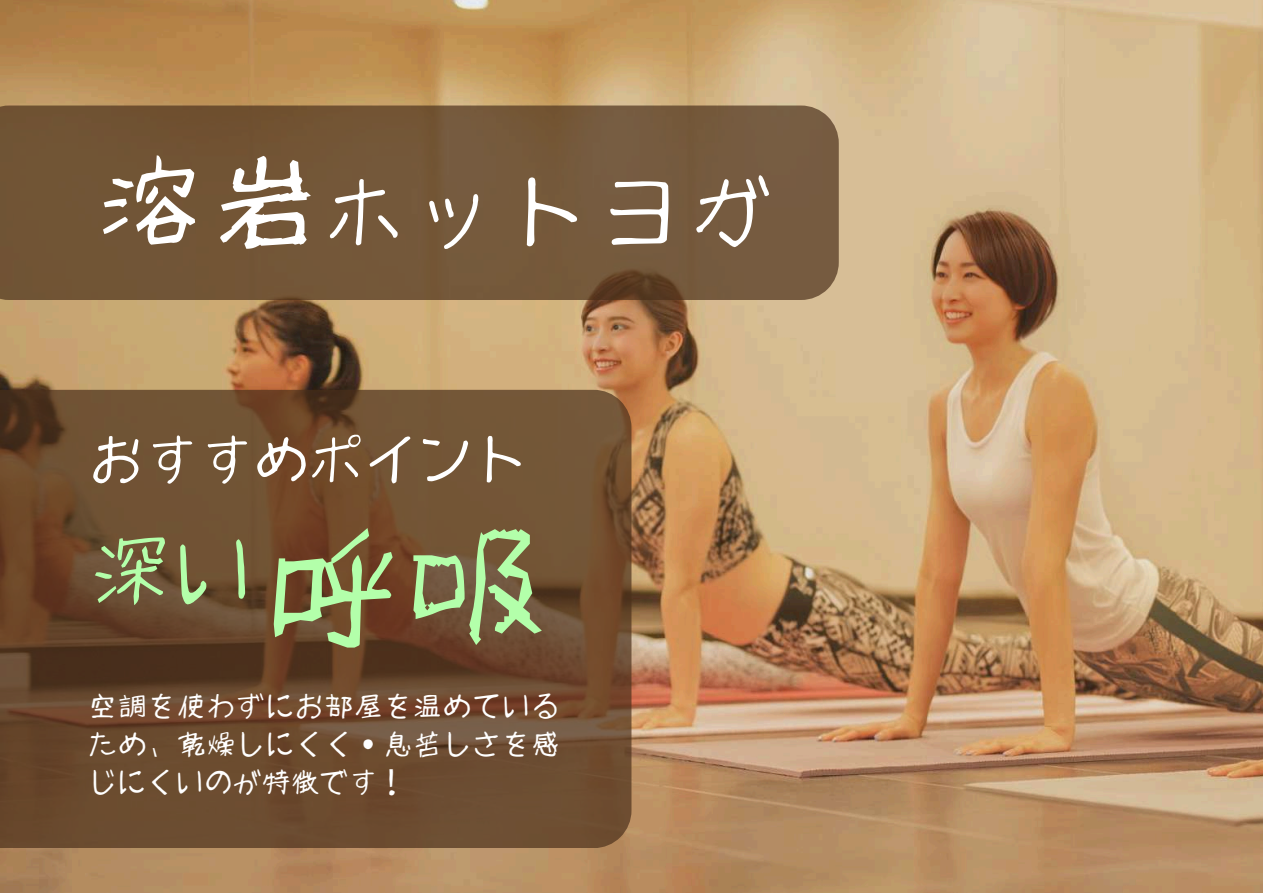
<style>
.page{position:relative;width:1263px;height:893px;background:#fff}
.page>*{position:absolute;margin:0;border:0;box-sizing:border-box;transform-origin:0 0}
.t1{font:77.62px "mikachan o";color:#b3ffaa}
.t2{font:76.28px "mikachan o";letter-spacing:.21em;color:#fff}
.t3{font:51.75px "mikachan o";letter-spacing:.06em;color:#fff}
.t4{font:27.3px/37.7px "mikachan o";letter-spacing:.08em;color:#fff;text-align:justify}
.s1{font-size:100.8px}
.s2{font-size:134.25px}
</style>
<div class="page">
<img style="left:0;top:0;width:1263px;height:893px">
<svg style="left:0;top:105px;width:839px;height:195px;background:#735739"></svg>
<svg style="left:0;top:390px;width:631px;height:458px;background:#6b4a2e"></svg>
<h2 class="t2" style="left:98px;top:174px;width:673px"><span class="s1">溶岩</span>ホットヨガ</h2>
<h3 class="t3" style="left:91px;top:434px;width:437px">おすすめポイント</h3>
<h1 class="t1" style="left:92px;top:533px;width:453px">深い<span class="s2">呼吸</span></h1>
<p class="t4" style="left:89px;top:687px;width:471px">空調を使わずにお部屋を温めているため、乾燥しにくく・息苦しさを感じにくいのが特徴です！</p>
</div>
